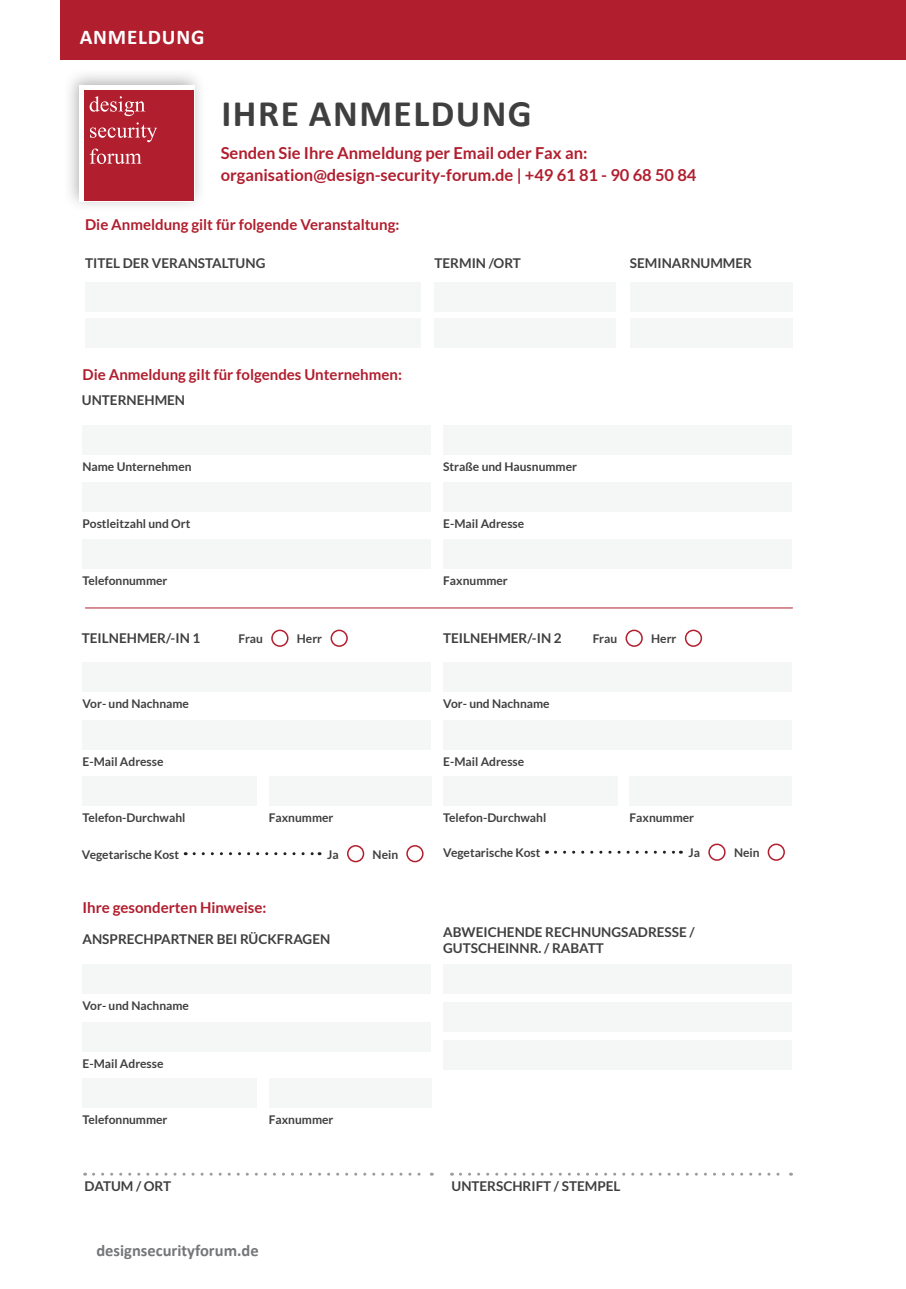
<style>
.page{position:relative;width:906px;height:1289px;background:#fff}
.page>*{position:absolute;margin:0;border:0;box-sizing:border-box;transform-origin:0 0}
.Haupttitel_Seminar{font:700 37.5px "Calibri";letter-spacing:.04em;color:#3f3f40}
.t1{font:700 21px "Calibri";letter-spacing:.04em;color:#fff}
.Seminar_Fliestext{font:700 16.5px "Lato";color:#b11e2e}
.t2{font:700 16.5px "Calibri";color:#757679}
.Seminar_Fliestext-2{font:700 15px "Lato";color:#b11e2e}
.Seminar_Fliestext-3{font:700 13.5px/16.5px "Lato";color:#3f3f40}
.Seminar_Fliestext-4{font:700 12px "Lato";color:#3f3f40}
</style>
<div class="page">
<div style="left:85px;top:282px;width:335px;height:29px;background:#f5f6f6"></div>
<div style="left:85px;top:318px;width:335px;height:30px;background:#f5f6f6"></div>
<div style="left:434px;top:282px;width:181px;height:29px;background:#f5f6f6"></div>
<div style="left:434px;top:318px;width:181px;height:30px;background:#f5f6f6"></div>
<div style="left:630px;top:282px;width:163px;height:29px;background:#f5f6f6"></div>
<div style="left:630px;top:318px;width:163px;height:30px;background:#f5f6f6"></div>
<div style="left:82px;top:425px;width:349px;height:30px;background:#f5f6f6"></div>
<div style="left:443px;top:425px;width:349px;height:30px;background:#f5f6f6"></div>
<div style="left:82px;top:482px;width:349px;height:30px;background:#f5f6f6"></div>
<div style="left:443px;top:482px;width:349px;height:30px;background:#f5f6f6"></div>
<div style="left:82px;top:539px;width:349px;height:30px;background:#f5f6f6"></div>
<div style="left:443px;top:539px;width:349px;height:30px;background:#f5f6f6"></div>
<div style="left:82px;top:662px;width:349px;height:30px;background:#f5f6f6"></div>
<div style="left:443px;top:662px;width:349px;height:30px;background:#f5f6f6"></div>
<div style="left:82px;top:719px;width:349px;height:30px;background:#f5f6f6"></div>
<div style="left:443px;top:719px;width:349px;height:30px;background:#f5f6f6"></div>
<div style="left:82px;top:776px;width:175px;height:30px;background:#f5f6f6"></div>
<div style="left:271px;top:629px;width:17px;height:18px;border:2px solid #b11e2e;border-radius:50%"></div>
<div style="left:330px;top:629px;width:18px;height:18px;border:2px solid #b11e2e;border-radius:50%"></div>
<div style="left:625px;top:629px;width:18px;height:18px;border:2px solid #b11e2e;border-radius:50%"></div>
<div style="left:685px;top:629px;width:17px;height:18px;border:2px solid #b11e2e;border-radius:50%"></div>
<div style="left:269px;top:776px;width:162px;height:30px;background:#f5f6f6"></div>
<div style="left:443px;top:776px;width:174px;height:30px;background:#f5f6f6"></div>
<div style="left:629px;top:776px;width:163px;height:30px;background:#f5f6f6"></div>
<div style="left:347px;top:845px;width:17px;height:17px;border:2px solid #b11e2e;border-radius:50%"></div>
<div style="left:406px;top:845px;width:17px;height:17px;border:2px solid #b11e2e;border-radius:50%"></div>
<svg style="left:194px;top:852px;width:126px;height:3px"></svg>
<div style="left:708px;top:843px;width:17px;height:17px;border:2px solid #b11e2e;border-radius:50%"></div>
<div style="left:767px;top:843px;width:18px;height:17px;border:2px solid #b11e2e;border-radius:50%"></div>
<svg style="left:555px;top:850px;width:126px;height:3px"></svg>
<div style="left:82px;top:964px;width:349px;height:30px;background:#f5f6f6"></div>
<div style="left:82px;top:1021px;width:349px;height:30px;background:#f5f6f6"></div>
<div style="left:82px;top:1078px;width:175px;height:30px;background:#f5f6f6"></div>
<div style="left:269px;top:1078px;width:162px;height:30px;background:#f5f6f6"></div>
<div style="left:443px;top:964px;width:349px;height:30px;background:#f5f6f6"></div>
<div style="left:443px;top:1002px;width:349px;height:30px;background:#f5f6f6"></div>
<div style="left:443px;top:1040px;width:349px;height:29px;background:#f5f6f6"></div>
<svg style="left:94px;top:1172px;width:338px;height:3px"></svg>
<svg style="left:460px;top:1172px;width:331px;height:3px"></svg>
<hr style="left:85px;top:607px;width:708px;height:1px;background:#b11e2e">
<div style="left:60px;top:0;width:846px;height:60px;background:#b11e2e"></div>
<div style="left:63px;top:68px;width:143px;height:144px;background:#231f20;opacity:.34"></div>
<div style="left:80px;top:85px;width:115px;height:116px;background:#fff"></div>
<div style="left:85px;top:90px;width:109px;height:110px;background:#b11e2e"></div>
<svg style="left:90px;top:96px;width:55px;height:20px"></svg>
<svg style="left:90px;top:122px;width:67px;height:20px"></svg>
<svg style="left:90px;top:148px;width:52px;height:16px"></svg>
<p class="t1" style="left:80px;top:24px;width:126px">ANMELDUNG</p>
<p class="Haupttitel_Seminar" style="left:221px;top:91px;width:312px">IHRE ANMELDUNG</p>
<p class="Seminar_Fliestext" style="left:221px;top:143px;width:368px">Senden Sie Ihre Anmeldung per Email oder Fax an:</p>
<p class="Seminar_Fliestext" style="left:221px;top:166px;width:477px">organisation@design-security-forum.de | +49 61 81 - 90 68 50 84</p>
<p class="Seminar_Fliestext-2" style="left:85px;top:216px;width:316px">Die Anmeldung gilt für folgende Veranstaltung:</p>
<p class="Seminar_Fliestext-3" style="left:85px;top:255px;width:182px">TITEL DER VERANSTALTUNG</p>
<p class="Seminar_Fliestext-3" style="left:434px;top:255px;width:88px">TERMIN /ORT</p>
<p class="Seminar_Fliestext-3" style="left:630px;top:255px;width:124px">SEMINARNUMMER</p>
<p class="Seminar_Fliestext-2" style="left:82px;top:366px;width:321px">Die Anmeldung gilt für folgendes Unternehmen:</p>
<p class="Seminar_Fliestext-3" style="left:82px;top:392px;width:105px">UNTERNEHMEN</p>
<p class="Seminar_Fliestext-4" style="left:82px;top:460px;width:111px">Name Unternehmen</p>
<p class="Seminar_Fliestext-4" style="left:443px;top:460px;width:135px">Straße und Hausnummer</p>
<p class="Seminar_Fliestext-4" style="left:82px;top:517px;width:109px">Postleitzahl und Ort</p>
<p class="Seminar_Fliestext-4" style="left:443px;top:517px;width:82px">E-Mail Adresse</p>
<p class="Seminar_Fliestext-4" style="left:82px;top:573px;width:86px">Telefonnummer</p>
<p class="Seminar_Fliestext-4" style="left:443px;top:573px;width:66px">Faxnummer</p>
<p class="Seminar_Fliestext-3" style="left:82px;top:629px;width:120px">TEILNEHMER/-IN 1</p>
<p class="Seminar_Fliestext-4" style="left:239px;top:632px;width:26px">Frau</p>
<p class="Seminar_Fliestext-4" style="left:297px;top:632px;width:27px">Herr</p>
<p class="Seminar_Fliestext-3" style="left:443px;top:629px;width:120px">TEILNEHMER/-IN 2</p>
<p class="Seminar_Fliestext-4" style="left:593px;top:632px;width:26px">Frau</p>
<p class="Seminar_Fliestext-4" style="left:651px;top:632px;width:27px">Herr</p>
<p class="Seminar_Fliestext-4" style="left:82px;top:697px;width:108px">Vor- und Nachname</p>
<p class="Seminar_Fliestext-4" style="left:443px;top:697px;width:108px">Vor- und Nachname</p>
<p class="Seminar_Fliestext-4" style="left:82px;top:754px;width:82px">E-Mail Adresse</p>
<p class="Seminar_Fliestext-4" style="left:443px;top:754px;width:82px">E-Mail Adresse</p>
<p class="Seminar_Fliestext-4" style="left:82px;top:810px;width:104px">Telefon-Durchwahl</p>
<p class="Seminar_Fliestext-4" style="left:269px;top:810px;width:66px">Faxnummer</p>
<p class="Seminar_Fliestext-4" style="left:443px;top:810px;width:105px">Telefon-Durchwahl</p>
<p class="Seminar_Fliestext-4" style="left:629px;top:810px;width:66px">Faxnummer</p>
<p class="Seminar_Fliestext-4" style="left:82px;top:847px;width:99px">Vegetarische Kost</p>
<p class="Seminar_Fliestext-4" style="left:327px;top:847px;width:13px">Ja</p>
<p class="Seminar_Fliestext-4" style="left:373px;top:847px;width:27px">Nein</p>
<p class="Seminar_Fliestext-4" style="left:443px;top:845px;width:99px">Vegetarische Kost</p>
<p class="Seminar_Fliestext-4" style="left:688px;top:845px;width:13px">Ja</p>
<p class="Seminar_Fliestext-4" style="left:734px;top:845px;width:27px">Nein</p>
<p class="Seminar_Fliestext-2" style="left:82px;top:899px;width:185px">Ihre gesonderten Hinweise:</p>
<p class="Seminar_Fliestext-3" style="left:82px;top:931px;width:249px">ANSPRECHPARTNER BEI RÜCKFRAGEN</p>
<p class="Seminar_Fliestext-4" style="left:82px;top:999px;width:108px">Vor- und Nachname</p>
<p class="Seminar_Fliestext-4" style="left:82px;top:1056px;width:82px">E-Mail Adresse</p>
<p class="Seminar_Fliestext-4" style="left:82px;top:1113px;width:86px">Telefonnummer</p>
<p class="Seminar_Fliestext-4" style="left:269px;top:1113px;width:66px">Faxnummer</p>
<p class="Seminar_Fliestext-3" style="left:443px;top:923px;width:253px">ABWEICHENDE RECHNUNGSADRESSE /<br>GUTSCHEINNR. / RABATT</p>
<p class="Seminar_Fliestext-3" style="left:85px;top:1177px;width:88px">DATUM / ORT</p>
<p class="Seminar_Fliestext-3" style="left:451px;top:1177px;width:170px">UNTERSCHRIFT / STEMPEL</p>
<h3 class="t2" style="left:96px;top:1239px;width:164px">designsecurityforum.de</h3>
</div>
